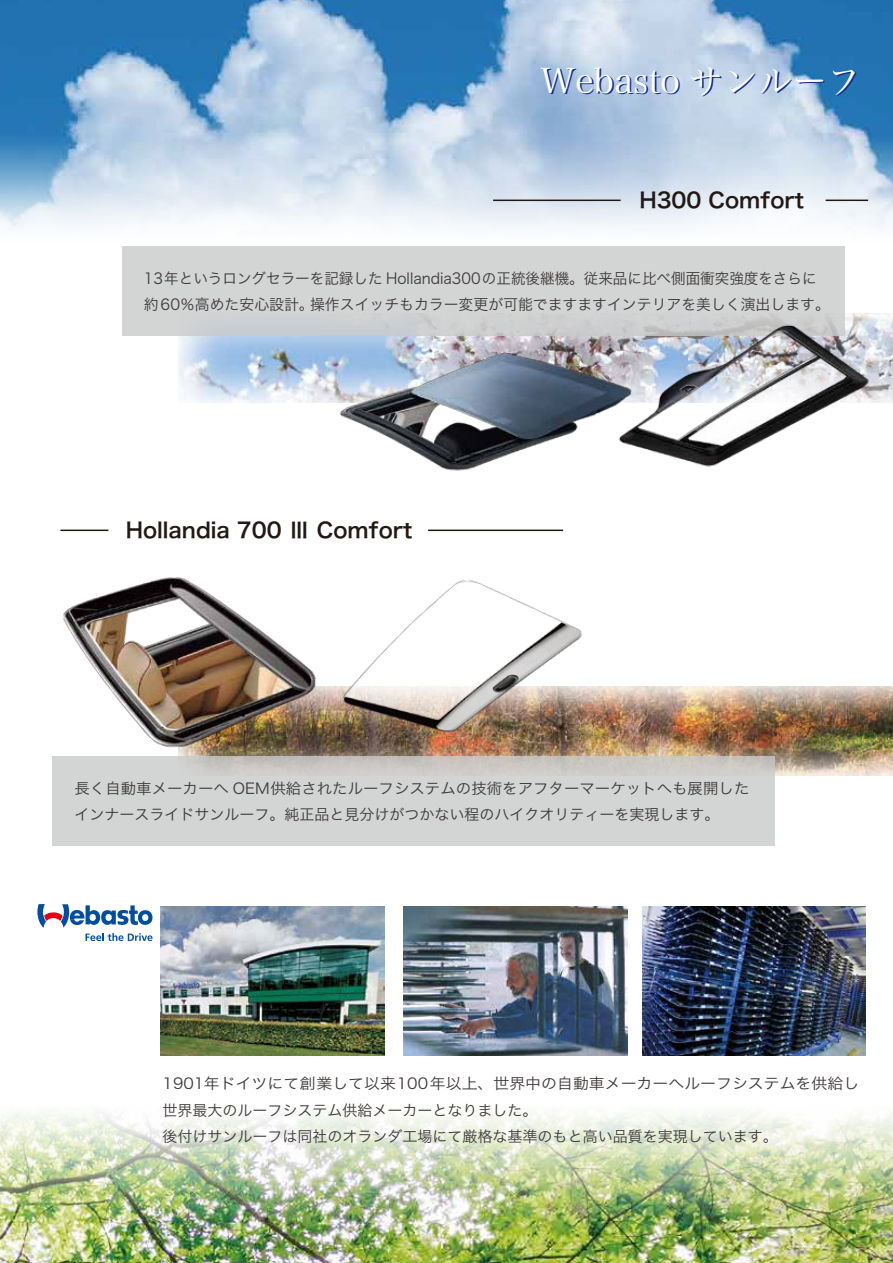
<style>
.page{position:relative;width:893px;height:1263px;background:#fff}
.page>*{position:absolute;margin:0;border:0;box-sizing:border-box;transform-origin:0 0}
.t1{font:34.5px "Hira Min Pro N W3";color:#172a88}
.t2{font:21px "Hira Kaku Pro W6";color:#221815}
.t3{font:15px/26.2px "Hira Kaku Pro W3";color:#3e3a39}
.t4{font:15px/26.2px "Hira Kaku Pro W3";color:#3e3a39;scale:1.06 1}
</style>
<div class="page">
<img style="left:0;top:0;width:893px;height:228px">
<img style="left:0;top:978px;width:893px;height:285px">
<img style="left:178px;top:687px;width:715px;height:89px">
<img style="left:179px;top:314px;width:714px;height:89px">
<div style="left:122px;top:246px;width:722px;height:89px;background:#d3d4d4"></div>
<div style="left:52px;top:756px;width:723px;height:90px;background:linear-gradient(to bottom,#cecdcb,#d5d7d8)"></div>
<hr style="left:493px;top:200px;width:128px;height:1px;background:#221815">
<hr style="left:826px;top:200px;width:42px;height:1px;background:#221815">
<hr style="left:428px;top:530px;width:135px;height:1px;background:#221815">
<hr style="left:60px;top:530px;width:48px;height:1px;background:#221815">
<img style="left:330px;top:345px;width:279px;height:126px">
<img style="left:609px;top:316px;width:263px;height:151px">
<img style="left:62px;top:577px;width:260px;height:173px">
<img style="left:343px;top:580px;width:245px;height:156px">
<img style="left:403px;top:906px;width:225px;height:149px">
<img style="left:161px;top:906px;width:223px;height:149px">
<img style="left:643px;top:906px;width:223px;height:149px">
<svg style="left:38px;top:904px;width:115px;height:23px"></svg>
<svg style="left:86px;top:933px;width:67px;height:8px"></svg>
<h1 class="t1" style="left:542px;top:53px;width:322px">Webasto サンルーフ</h1>
<h2 class="t2" style="left:639px;top:181px;width:166px">H300 Comfort</h2>
<p class="t3" style="left:144px;top:264px;width:687px">13年というロングセラーを記録した Hollandia300の正統後継機。従来品に比べ側面衝突強度をさらに約60％高めた安心設計。操作スイッチもカラー変更が可能でますますインテリアを美しく演出します。</p>
<h2 class="t2" style="left:126px;top:511px;width:288px">Hollandia 700 Ⅲ Comfort</h2>
<p class="t3" style="left:74px;top:774px;width:676px">長く自動車メーカーへ OEM供給されたルーフシステムの技術をアフターマーケットへも展開したインナースライドサンルーフ。純正品と見分けがつかない程のハイクオリティーを実現します。</p>
<p class="t4" style="left:163px;top:1069px;width:659px">1901年ドイツにて創業して以来100年以上、世界中の自動車メーカーへルーフシステムを供給し世界最大のルーフシステム供給メーカーとなりました。<br>後付けサンルーフは同社のオランダ工場にて厳格な基準のもと高い品質を実現しています。</p>
</div>
